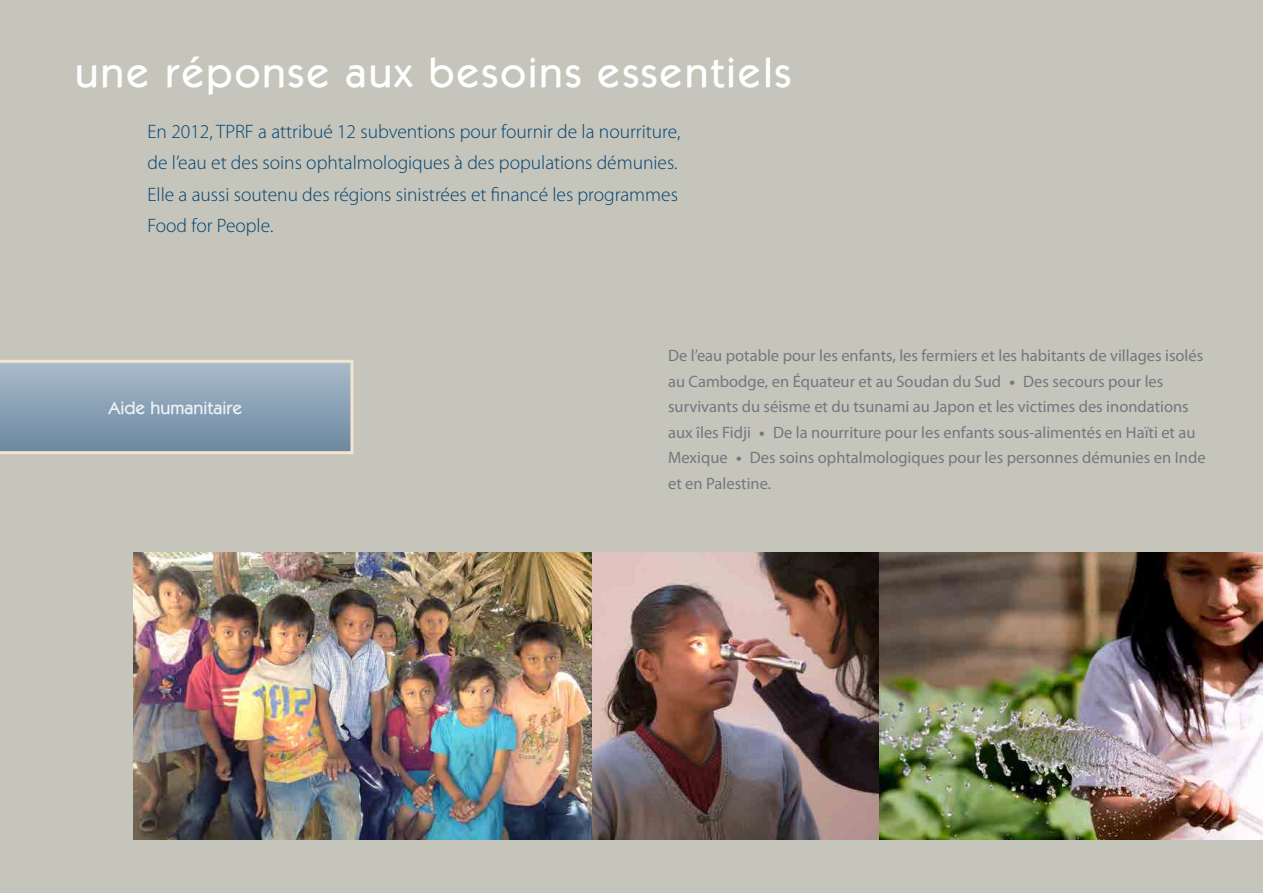
<style>
.page{position:relative;width:1263px;height:893px;background:#c6c5bb}
.page>*{position:absolute;margin:0;border:0;box-sizing:border-box;transform-origin:0 0}
.t1{font:500 42px "Itc Kabel";letter-spacing:.05em;color:#fff}
.t2{font:300 19.5px/31.5px "Myriad Pro";color:#004272}
.t3{font:500 18px "Itc Kabel";color:#ecf2f7}
.t4{font:16.5px/25.5px "Myriad Pro";color:#72787e}
.s1{font-weight:700}
</style>
<div class="page">
<svg style="left:0;top:360px;width:353px;height:94px;background:#91a6b7"></svg>
<img style="left:134px;top:553px;width:746px;height:287px">
<img style="left:880px;top:553px;width:383px;height:287px">
<h1 class="t1" style="left:75px;top:47px;width:717px">une réponse aux besoins essentiels</h1>
<p class="t2" style="left:148px;top:116px;width:534px">En 2012, TPRF a attribué 12 subventions pour fournir de la nourriture, de l’eau et des soins ophtalmologiques à des populations démunies.<br>Elle a aussi soutenu des régions sinistrées et financé les programmes Food for People.</p>
<p class="t3" style="left:108px;top:397px;width:136px">Aide humanitaire</p>
<p class="t4" style="left:668px;top:343px;width:539px">De l’eau potable pour les enfants, les fermiers et les habitants de villages isolés au Cambodge, en Équateur et au Soudan du Sud <span class="s1">•</span> Des secours pour les survivants du séisme et du tsunami au Japon et les victimes des inondations aux îles Fidji <span class="s1">•</span> De la nourriture pour les enfants sous-alimentés en Haïti et au Mexique <span class="s1">•</span> Des soins ophtalmologiques pour les personnes démunies en I nde et en Palestine.</p>
</div>
